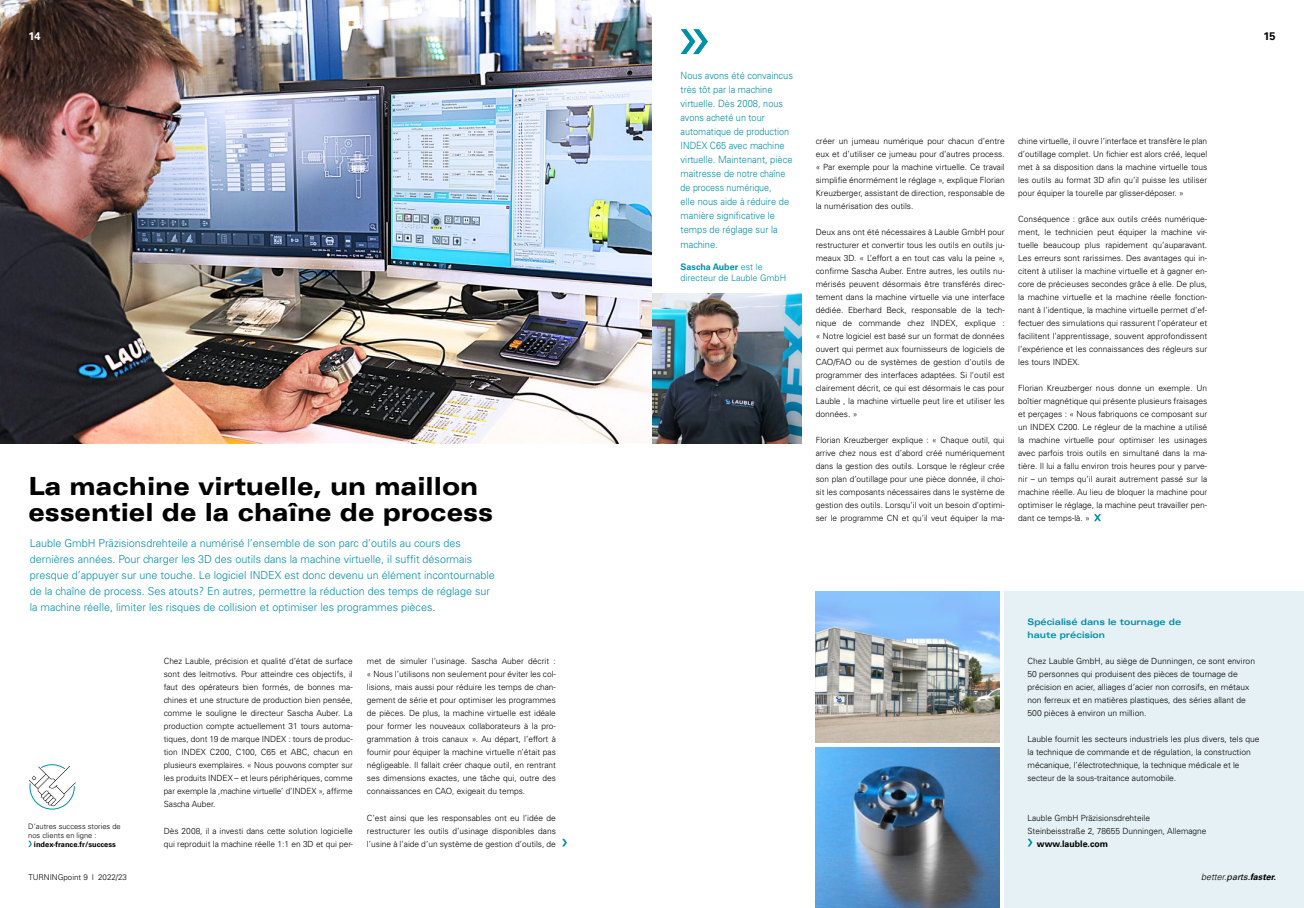
<style>
.page{position:relative;width:1304px;height:908px;background:#fff}
.page>*{position:absolute;margin:0;border:0;box-sizing:border-box;transform-origin:0 0}
.t1{font:900 expanded 25px/26px "Univers";color:#000;scale:.89 1}
.t2{font:300 11px/16px "Univers";color:#008fa8}
.t3{font:700 11px "Univers";color:#000}
.t4{font:700 11px "Univers";color:#fff}
.t5{font:300 10px/14px "Univers";color:#008fa8;scale:.93 1}
.t6{font:700 expanded 9px/13px "Univers";color:#008fa8;scale:.93 1}
.t7{font:300 9px/11px "Univers";color:#008fa8}
.t8{font:italic 300 9px "Univers";color:#000}
.t9{font:700 9px "Univers";color:#000}
.t10{font:300 8.5px/13px "Univers";color:#000;text-align:justify}
.t11{font:300 8px "Univers";color:#000}
.t12{font:300 7.5px/9px "Univers";color:#000}
.t13{font:700 7.5px "Univers";color:#000}
.s1{font-weight:700}
.s2{font-weight:400}
</style>
<div class="page">
<img style="left:0;top:0;width:652px;height:443px">
<img style="left:652px;top:293px;width:150px;height:150px">
<img style="left:816px;top:747px;width:183px;height:160px">
<img style="left:816px;top:591px;width:183px;height:151px">
<div style="left:1005px;top:591px;width:299px;height:316px;background:#e6f1f5"></div>
<svg style="left:1094px;top:514px;width:7px;height:7px"></svg>
<svg style="left:680px;top:28px;width:28px;height:27px"></svg>
<svg style="left:562px;top:838px;width:5px;height:8px"></svg>
<svg style="left:1027px;top:838px;width:5px;height:8px"></svg>
<svg style="left:29px;top:764px;width:47px;height:45px"></svg>
<svg style="left:28px;top:840px;width:4px;height:6px"></svg>
<p class="t4" style="left:28px;top:29px;width:14px">14</p>
<h1 class="t1" style="left:28px;top:473px;width:524px">La machine virtuelle, un maillon essentiel de la chaîne de process</h1>
<p class="t2" style="left:30px;top:535px;width:467px">Lauble GmbH Präzisionsdrehteile a numérisé l’ensemble de son parc d’outils au cours des dernières années. Pour charger les 3D des outils dans la machine virtuelle, il suffit désormais presque d’appuyer sur une touche. Le logiciel INDEX est donc devenu un élément incontournable de la chaîne de process. Ses atouts? En autres, permettre la réduction des temps de réglage sur la machine réelle, limiter les risques de collision et optimiser les programmes pièces.</p>
<p class="t12" style="left:28px;top:821px;width:94px">D’autres success stories de nos clients en ligne :</p>
<p class="t13" style="left:34px;top:839px;width:83px">index-france.fr/success</p>
<p class="t11" style="left:28px;top:872px;width:100px">TURNINGpoint 9 I 2022/23</p>
<p class="t10" style="left:164px;top:654px;width:190px">Chez Lauble, précision et qualité d’état de surface sont des leitmotivs. Pour atteindre ces objectifs, il faut des opérateurs bien formés, de bonnes ma&shy;chines et une structure de production bien pensée, comme le souligne le directeur Sascha Auber. La production compte actuellement 31 tours automa&shy;tiques, dont 19 de marque INDEX : tours de produc&shy;tion INDEX C200, C100, C65 et ABC, chacun en plusieurs exemplaires. « Nous pouvons compter sur les produits INDEX – et leurs périphériques, comme par exemple la ,machine virtuelle’ d’INDEX », affirme Sascha Auber.</p>
<p class="t10" style="left:164px;top:823px;width:190px">Dès 2008, il a investi dans cette solution logicielle qui reproduit la machine réelle 1:1 en 3D et qui per-</p>
<p class="t10" style="left:367px;top:654px;width:190px">met de simuler l’usinage. Sascha Auber décrit : « Nous l’utilisons non seulement pour éviter les col&shy;lisions, mais aussi pour réduire les temps de chan&shy;gement de série et pour optimiser les programmes de pièces. De plus, la machine virtuelle est idéale pour former les nouveaux collaborateurs à la pro&shy;grammation à trois canaux ». Au départ, l’effort à fournir pour équiper la machine virtuelle n’était pas négligeable. Il fallait créer chaque outil, en rentrant ses dimensions exactes, une tâche qui, outre des connaissances en CAO, exigeait du temps.</p>
<p class="t10" style="left:367px;top:810px;width:190px">C’est ainsi que les responsables ont eu l’idée de restructurer les outils d’usinage disponibles dans l’usine à l’aide d’un système de gestion d’outils, de</p>
<p class="t5" style="left:681px;top:68px;width:122px">Nous avons été convaincus très tôt par la machine virtuelle. Dès 2008, nous avons acheté un tour automatique de production<br>INDEX C65 avec machine virtuelle. Maintenant, pièce maitresse de notre chaîne de process numérique,<br>elle nous aide à réduire de manière significative le temps de réglage sur la</p>
<p class="t5" style="left:681px;top:238px;width:42px">machine.</p>
<p class="t7" style="left:681px;top:261px;width:107px"><span class="s1">Sascha Auber</span> est le directeur de Lauble GmbH</p>
<p class="t10" style="left:816px;top:134px;width:190px">créer un jumeau numérique pour chacun d’entre eux et d’utiliser ce jumeau pour d’autres process. « Par exemple pour la machine virtuelle. Ce travail simplifie énormément le réglage », explique Florian Kreuzberger, assistant de direction, responsable de la numérisation des outils.</p>
<p class="t10" style="left:816px;top:225px;width:190px">Deux ans ont été nécessaires à Lauble GmbH pour restructurer et convertir tous les outils en outils ju&shy;meaux 3D. « L’effort a en tout cas valu la peine », confirme Sascha Auber. Entre autres, les outils nu&shy;mérisés peuvent désormais être transférés direc&shy;tement dans la machine virtuelle via une interface dédiée. Eberhard Beck, responsable de la tech&shy;nique de commande chez INDEX, explique : « Notre logiciel est basé sur un format de données ouvert qui permet aux fournisseurs de logiciels de CAO/FAO ou de systèmes de gestion d’outils de programmer des interfaces adaptées. Si l’outil est clairement décrit, ce qui est désormais le cas pour Lauble , la machine virtuelle peut lire et utiliser les données. »</p>
<p class="t10" style="left:816px;top:433px;width:190px">Florian Kreuzberger explique : « Chaque outil, qui arrive chez nous est d’abord créé numériquement dans la gestion des outils. Lorsque le régleur crée son plan d’outillage pour une pièce donnée, il choi&shy;sit les composants nécessaires dans le système de gestion des outils. Lorsqu’il voit un besoin d’optimi&shy;ser le programme CN et qu’il veut équiper la ma-</p>
<p class="t10" style="left:1018px;top:134px;width:190px">chine virtuelle, il ouvre l’interface et transfère le plan d’outillage complet. Un fichier est alors créé, lequel met à sa disposition dans la machine virtuelle tous les outils au format 3D afin qu’il puisse les utiliser pour équiper la tourelle par glisser-déposer. »</p>
<p class="t10" style="left:1018px;top:212px;width:190px">Conséquence : grâce aux outils créés numérique&shy;ment, le technicien peut équiper la machine vir&shy;tuelle beaucoup plus rapidement qu’auparavant.<br>Les erreurs sont rarissimes. Des avantages qui in&shy;citent à utiliser la machine virtuelle et à gagner en&shy;core de précieuses secondes grâce à elle. De plus, la machine virtuelle et la machine réelle fonction&shy;nant à l’identique, la machine virtuelle permet d’ef&shy;fectuer des simulations qui rassurent l’opérateur et facilitent l’apprentissage, souvent approfondissent l’expérience et les connaissances des régleurs sur les tours INDEX.</p>
<p class="t10" style="left:1018px;top:381px;width:190px">Florian Kreuzberger nous donne un exemple. Un boîtier magnétique qui présente plusieurs fraisages et perçages : « Nous fabriquons ce composant sur un INDEX C200. Le régleur de la machine a utilisé la machine virtuelle pour optimiser les usinages avec parfois trois outils en simultané dans la ma&shy;tière. Il lui a fallu environ trois heures pour y parve&shy;nir – un temps qu’il aurait autrement passé sur la machine réelle. Au lieu de bloquer la machine pour optimiser le réglage, la machine peut travailler pen&shy;dant ce temps-là. »</p>
<p class="t3" style="left:1263px;top:29px;width:14px">15</p>
<p class="t6" style="left:1027px;top:615px;width:167px">Spécialisé dans le tournage de haute précision</p>
<p class="t10" style="left:1027px;top:654px;width:229px;text-align:left">Chez Lauble GmbH, au siège de Dunningen, ce sont environ 50 personnes qui produisent des pièces de tournage de précision en acier, alliages d’acier non corrosifs, en métaux non ferreux et en matières plastiques, des séries allant de 500 pièces à environ un million.</p>
<p class="t10" style="left:1027px;top:732px;width:234px;text-align:left">Lauble fournit les secteurs industriels les plus divers, tels que la technique de commande et de régulation, la construction mécanique, l’électrotechnique, la technique médicale et le secteur de la sous-traitance automobile.</p>
<p class="t10" style="left:1027px;top:810px;width:180px">Lauble GmbH Präzisionsdrehteile<br>Steinbeisstraße 2, 78655 Dunningen, Allemagne</p>
<p class="t9" style="left:1037px;top:837px;width:73px">www.lauble.com</p>
<p class="t8" style="left:1201px;top:871px;width:76px">better.<span class="s2">parts.</span><span class="s1">faster.</span></p>
</div>
